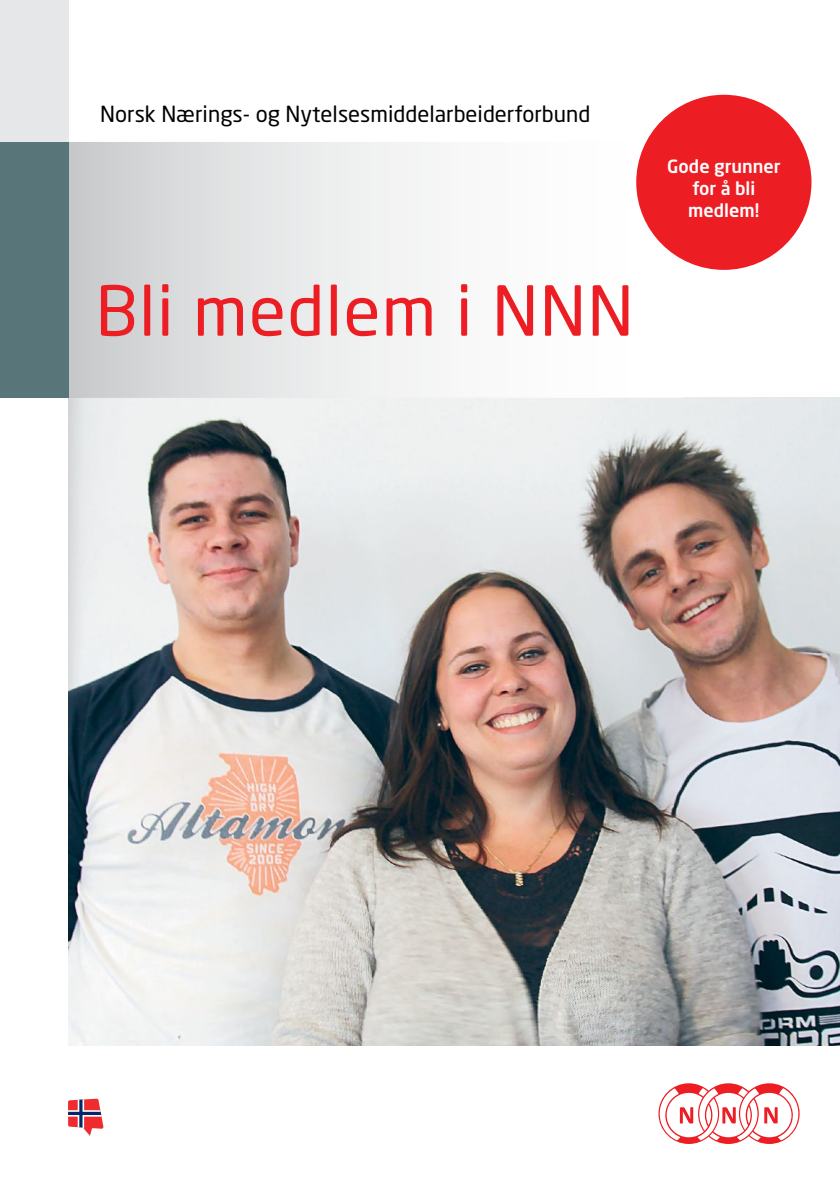
<style>
.page{position:relative;width:840px;height:1191px;background:#fff}
.page>*{position:absolute;margin:0;border:0;box-sizing:border-box;transform-origin:0 0}
.t1{font:68px "Neo Sans";letter-spacing:.02em;color:#ed1d24}
.t2{font:22px "Neo Sans";color:#000}
.t3{font:500 18px/22px "Neo Sans";color:#fff;text-align:center}
</style>
<div class="page">
<img style="left:68px;top:398px;width:771px;height:647px">
<svg style="left:68px;top:142px;width:619px;height:256px"></svg>
<div style="left:0;top:0;width:68px;height:142px;background:#e6e7e8"></div>
<div style="left:0;top:142px;width:68px;height:256px;background:#587579"></div>
<svg style="left:658px;top:1083px;width:141px;height:61px"></svg>
<div style="left:636px;top:95px;width:175px;height:175px;background:#ed1d24;border-radius:50%"></div>
<svg style="left:68px;top:1098px;width:35px;height:37px"></svg>
<svg style="left:68px;top:1111px;width:33px;height:4px"></svg>
<p class="t2" style="left:100px;top:100px;width:491px">Norsk Nærings- og Nytelsesmiddelarbeiderforbund</p>
<p class="t1" style="left:96px;top:269px;width:539px">Bli medlem i NNN</p>
<p class="t3" style="left:666px;top:155px;width:115px">Gode grunner for å bli medlem!</p>
</div>
